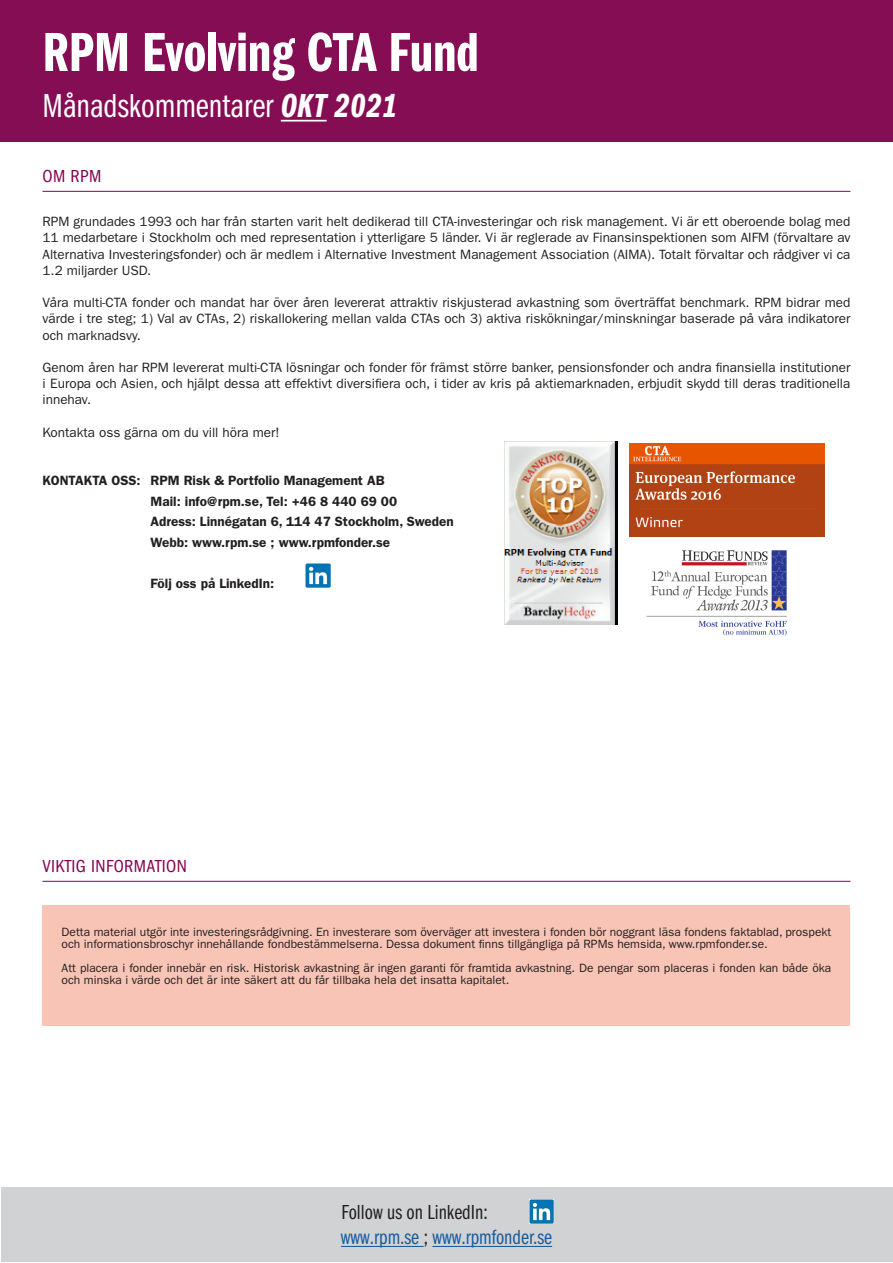
<style>
.page{position:relative;width:893px;height:1263px;background:#fff}
.page>*{position:absolute;margin:0;border:0;box-sizing:border-box;transform-origin:0 0}
.t1{font:57px "ITC Franklin Gothic Std Dm Cp";color:#fff}
.t2{font:34.5px "ITC Franklin Gothic Std Bk Cp";color:#fff}
.t3{font:21px/25.2px "ITC Franklin Gothic Std Bk Cp";color:#175d9e}
.Factsheet_Header{font:condensed 18px "ITC Franklin Gothic Std";letter-spacing:.02em;color:#860150}
.t4{font:13.5px/16.2px "ITC Franklin Gothic Std";color:#231f20;text-align:justify}
.t5{font:600 13.5px "ITC Franklin Gothic Std";color:#231f20}
.t6{font:12px/12px "ITC Franklin Gothic Std";color:#231f20}
.s1{font-family:"ITC Franklin Gothic Std Dm Cp It"}
.s2{color:#231f20}
</style>
<div class="page">
<div style="left:0;top:0;width:893px;height:141px;background:#850d53"></div>
<div style="left:1px;top:1187px;width:892px;height:75px;background:#d1d2d4"></div>
<hr style="left:341px;top:1246px;width:83px;height:1px;background:#175d9e">
<hr style="left:432px;top:1246px;width:120px;height:1px;background:#175d9e">
<img style="left:529px;top:1199px;width:25px;height:25px">
<hr style="left:43px;top:191px;width:807px;height:1px;background:#860150">
<img style="left:305px;top:563px;width:25px;height:25px">
<img style="left:629px;top:443px;width:196px;height:93px">
<img style="left:646px;top:550px;width:141px;height:86px">
<hr style="left:281px;top:120px;width:46px;height:2px;background:#fff">
<hr style="left:43px;top:881px;width:807px;height:1px;background:#860150">
<div style="left:43px;top:905px;width:807px;height:121px;background:#f8c4b5"></div>
<img style="left:505px;top:442px;width:112px;height:182px">
<p class="t1" style="left:43px;top:21px;width:438px">RPM Evolving CTA Fund</p>
<p class="t2" style="left:43px;top:87px;width:357px">Månadskommentarer <span class="s1">OKT 2021</span></p>
<p class="Factsheet_Header" style="left:43px;top:166px;width:60px">OM RPM</p>
<p class="t4" style="left:43px;top:214px;width:809px">RPM grundades 1993 och har från starten varit helt dedikerad till CTA-investeringar och risk management. Vi är ett oberoende bolag med 11 medarbetare i Stockholm och med representation i ytterligare 5 länder. Vi är reglerade av Finansinspektionen som AIFM (förvaltare av Alternativa Investeringsfonder) och är medlem i Alternative Investment Management Association (AIMA). Totalt förvaltar och rådgiver vi ca 1.2 miljarder USD.</p>
<p class="t4" style="left:43px;top:295px;width:809px">Våra multi-CTA fonder och mandat har över åren levererat attraktiv riskjusterad avkastning som överträffat benchmark. RPM bidrar med värde i tre steg; 1) Val av CTAs, 2) riskallokering mellan valda CTAs och 3) aktiva riskökningar/minskningar baserade på våra indikatorer och marknadsvy.</p>
<p class="t4" style="left:43px;top:359px;width:809px">Genom åren har RPM levererat multi-CTA lösningar och fonder för främst större banker, pensionsfonder och andra finansiella institutioner i Europa och Asien, och hjälpt dessa att effektivt diversifiera och, i tider av kris på aktiemarknaden, erbjudit skydd till deras traditionella innehav.</p>
<p class="t4" style="left:43px;top:424px;width:238px">Kontakta oss gärna om du vill höra mer!</p>
<p class="t5" style="left:43px;top:473px;width:344px">KONTAKTA OSS: RPM Risk &amp; Portfolio Management AB</p>
<p class="t5" style="left:151px;top:493px;width:248px">Mail: info@rpm.se, Tel: +46 8 440 69 00</p>
<p class="t5" style="left:151px;top:514px;width:305px">Adress: Linnégatan 6, 114 47 Stockholm, Sweden</p>
<p class="t5" style="left:151px;top:534px;width:241px">Webb: www.rpm.se ; www.rpmfonder.se</p>
<p class="t5" style="left:151px;top:575px;width:125px">Följ oss på LinkedIn:</p>
<p class="Factsheet_Header" style="left:43px;top:856px;width:146px">VIKTIG INFORMATION</p>
<p class="t6" style="left:62px;top:926px;width:771px">Detta material utgör inte investeringsrådgivning. En investerare som överväger att investera i fonden bör noggrant läsa fondens faktablad, prospekt och informationsbroschyr innehållande fondbestämmelserna. Dessa dokument finns tillgängliga på RPMs hemsida, www.rpmfonder.se.</p>
<p class="t6" style="left:62px;top:962px;width:771px">Att placera i fonder innebär en risk. Historisk avkastning är ingen garanti för framtida avkastning. De pengar som placeras i fonden kan både öka och minska i värde och det är inte säkert att du får tillbaka hela det insatta kapitalet.</p>
<h3 class="t3" style="left:341px;top:1200px;width:213px"><span class="s2">Follow us on LinkedIn: </span>www.rpm.se <span class="s2">;</span> www.rpmfonder.se</h3>
</div>
